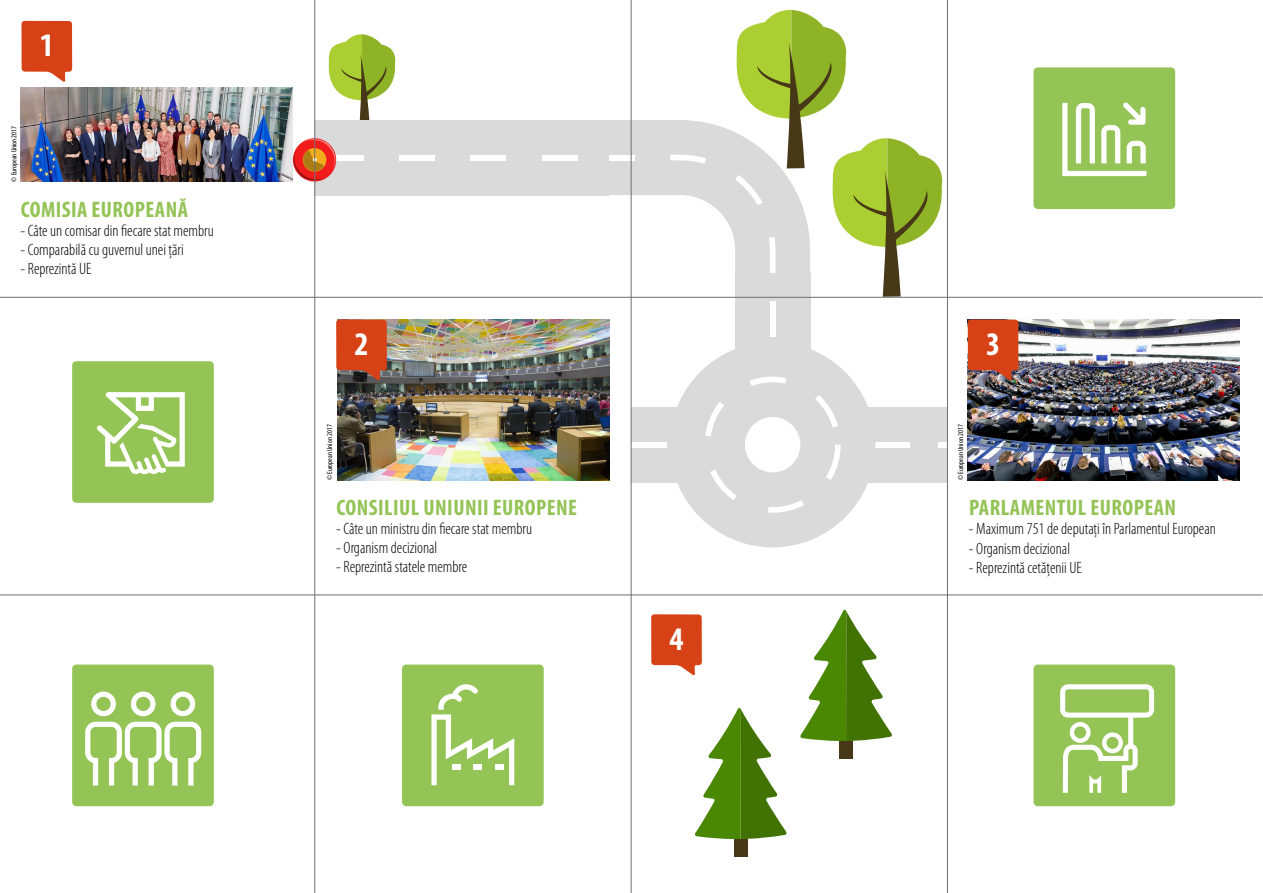
<style>
.page{position:relative;width:1263px;height:893px;background:#fff}
.page>*{position:absolute;margin:0;border:0;box-sizing:border-box;transform-origin:0 0}
.t1{font:700 condensed 33px "Myriad Pro";color:#fff}
.t2{font:700 condensed 22.5px "Myriad Pro";letter-spacing:.02em;color:#94c356}
.t3{font:300 condensed 16.5px "Myriad Pro";color:#000}
.t4{font:condensed 7.5px "Myriad Pro";color:#000}
</style>
<div class="page">
<svg style="left:328px;top:34px;width:68px;height:86px"></svg>
<svg style="left:527px;top:10px;width:417px;height:287px"></svg>
<div style="left:315px;top:120px;width:294px;height:75px;background:#dadada"></div>
<div style="left:542px;top:155px;width:35px;height:5px;background:#fff"></div>
<div style="left:471px;top:155px;width:35px;height:5px;background:#fff"></div>
<div style="left:399px;top:155px;width:36px;height:5px;background:#fff"></div>
<div style="left:328px;top:155px;width:36px;height:5px;background:#fff"></div>
<div style="left:860px;top:407px;width:88px;height:75px;background:#dadada"></div>
<div style="left:938px;top:442px;width:8px;height:5px;background:#fff"></div>
<div style="left:874px;top:442px;width:36px;height:5px;background:#fff"></div>
<div style="left:735px;top:274px;width:75px;height:77px;background:#dadada"></div>
<div style="left:770px;top:302px;width:5px;height:35px;background:#fff"></div>
<div style="left:631px;top:407px;width:99px;height:75px;background:#dadada"></div>
<div style="left:631px;top:442px;width:36px;height:5px;background:#fff"></div>
<svg style="left:670px;top:342px;width:205px;height:205px"></svg>
<svg style="left:800px;top:610px;width:92px;height:149px"></svg>
<div style="left:839px;top:741px;width:14px;height:17px;background:#473817"></div>
<svg style="left:695px;top:708px;width:92px;height:149px"></svg>
<div style="left:734px;top:839px;width:14px;height:17px;background:#473817"></div>
<div style="left:72px;top:361px;width:142px;height:142px;background:#94c356;border-radius:4px"></div>
<div style="left:72px;top:665px;width:142px;height:141px;background:#94c356;border-radius:4px"></div>
<div style="left:402px;top:665px;width:142px;height:141px;background:#94c356;border-radius:4px"></div>
<div style="left:1033px;top:665px;width:142px;height:141px;background:#94c356;border-radius:4px"></div>
<div style="left:1033px;top:67px;width:142px;height:142px;background:#94c356;border-radius:4px"></div>
<img style="left:21px;top:87px;width:272px;height:94px">
<img style="left:337px;top:319px;width:272px;height:161px">
<img style="left:967px;top:319px;width:272px;height:161px">
<svg style="left:292px;top:138px;width:45px;height:44px"></svg>
<svg style="left:431px;top:684px;width:83px;height:101px"></svg>
<div style="left:495px;top:765px;width:8px;height:5px;background:#fff"></div>
<div style="left:473px;top:765px;width:9px;height:5px;background:#fff"></div>
<div style="left:452px;top:765px;width:9px;height:5px;background:#fff"></div>
<svg style="left:97px;top:392px;width:88px;height:82px"></svg>
<svg style="left:1062px;top:102px;width:84px;height:74px"></svg>
<svg style="left:91px;top:691px;width:25px;height:25px"></svg>
<svg style="left:131px;top:691px;width:25px;height:25px"></svg>
<svg style="left:85px;top:722px;width:116px;height:63px"></svg>
<svg style="left:170px;top:691px;width:25px;height:25px"></svg>
<svg style="left:1060px;top:684px;width:94px;height:109px"></svg>
<svg style="left:336px;top:319px;width:51px;height:62px;background:#c24521"></svg>
<svg style="left:21px;top:21px;width:51px;height:61px;background:#dd5e39"></svg>
<svg style="left:968px;top:319px;width:50px;height:62px;background:#c84826"></svg>
<svg style="left:651px;top:614px;width:51px;height:62px;background:#dd603c"></svg>
<hr style="left:631px;top:0;width:1px;height:893px;background:#706f6f">
<hr style="left:314px;top:0;width:1px;height:893px;background:#706f6f">
<hr style="left:947px;top:0;width:1px;height:893px;background:#706f6f">
<hr style="left:0;top:297px;width:1262px;height:1px;background:#706f6f">
<hr style="left:0;top:595px;width:1262px;height:1px;background:#706f6f">
<p class="t1" style="left:40px;top:24px;width:16px">1</p>
<p class="t4" style="left:10px;top:181px;width:57px;rotate:-90deg">© European Union 2017</p>
<p class="t2" style="left:21px;top:195px;width:169px">COMISIA EUROPEANĂ</p>
<p class="t3" style="left:21px;top:222px;width:195px">- Câte un comisar din fiecare stat membru</p>
<p class="t3" style="left:21px;top:241px;width:165px">- Comparabilă cu guvernul unei țări</p>
<p class="t3" style="left:21px;top:260px;width:73px">- Reprezintă UE</p>
<p class="t1" style="left:354px;top:323px;width:16px">2</p>
<p class="t1" style="left:986px;top:323px;width:16px">3</p>
<p class="t4" style="left:325px;top:480px;width:57px;rotate:-90deg">© European Union 2017</p>
<p class="t4" style="left:956px;top:480px;width:57px;rotate:-90deg">© European Union 2017</p>
<p class="t2" style="left:336px;top:493px;width:242px">CONSILIUL UNIUNII EUROPENE</p>
<p class="t3" style="left:336px;top:519px;width:197px">- Câte un ministru din fiecare stat membru</p>
<p class="t3" style="left:336px;top:539px;width:103px">- Organism decizional</p>
<p class="t3" style="left:336px;top:558px;width:133px">- Reprezintă statele membre</p>
<p class="t1" style="left:669px;top:618px;width:16px">4</p>
<p class="t2" style="left:969px;top:493px;width:208px">PARLAMENTUL EUROPEAN</p>
<p class="t3" style="left:969px;top:520px;width:248px">- Maximum 751 de deputați în Parlamentul European</p>
<p class="t3" style="left:969px;top:539px;width:103px">- Organism decizional</p>
<p class="t3" style="left:969px;top:559px;width:114px">- Reprezintă cetățenii UE</p>
</div>
